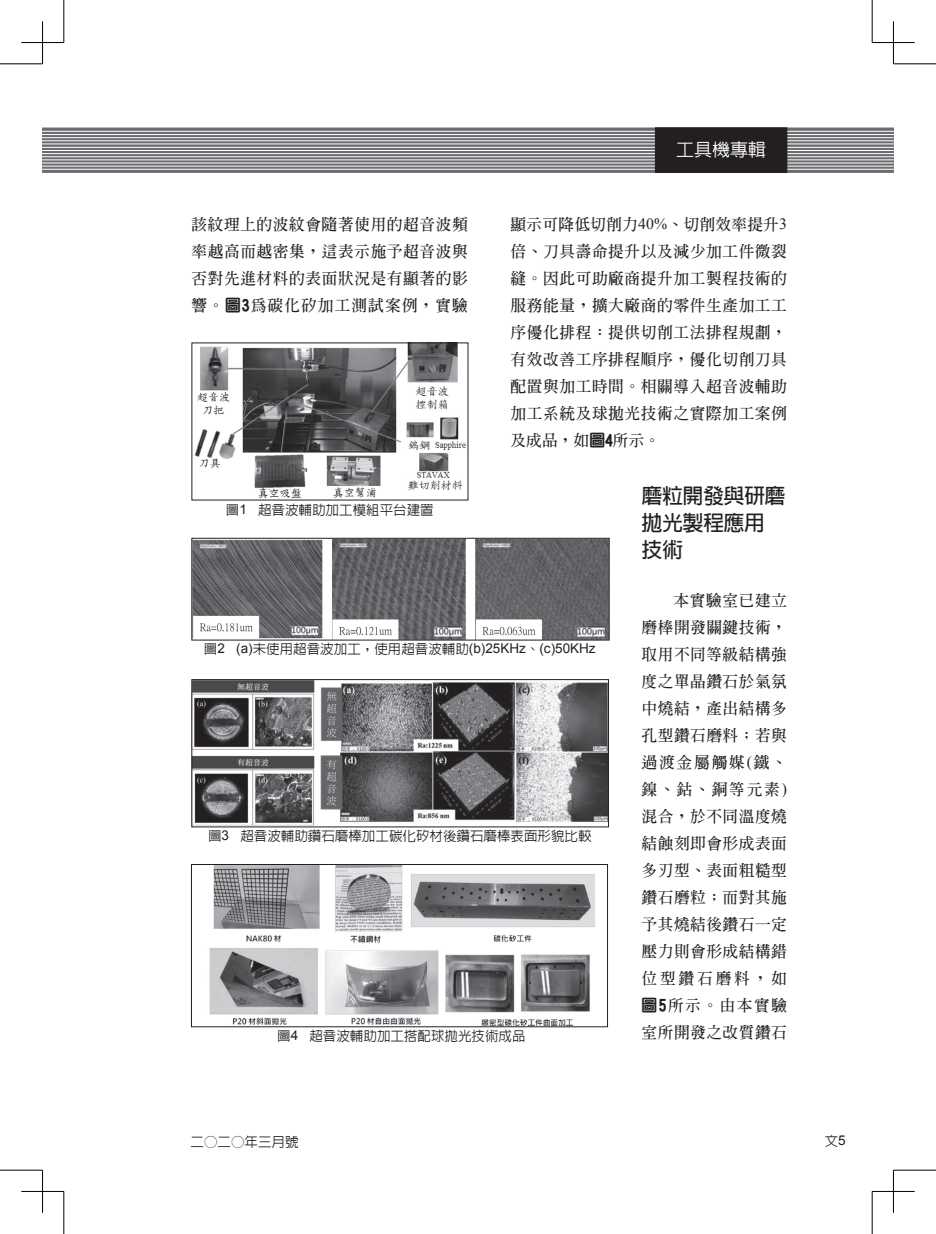
<style>
.page{position:relative;width:936px;height:1234px;background:#fff}
.page>*{position:absolute;margin:0;border:0;box-sizing:border-box;transform-origin:0 0}
.t1{font:700 21px/27px "Lin Gothic";letter-spacing:-.025em;color:#231f20}
.t2{font:500 18px "New Gothic";color:#fff}
.t3{font:700 15.75px/27px "Inn Ming";letter-spacing:.035em;color:#231f20;text-align:justify}
.t4{font:500 13.5px "Lin Gothic";color:#231f20}
.t5{font:13.5px "Arial";color:#231f20}
.s1{font-family:"Yen Round";font-weight:800}
.s2{font-family:"Times New Roman";font-weight:400}
.s3{font-family:"Arial";font-weight:400}
.s4{font-family:"Lin Gothic";font-weight:500}
</style>
<div class="page">
<svg style="left:43px;top:128px;width:850px;height:45px;background:#7a7b7d"></svg>
<hr style="left:43px;top:156px;width:850px;height:1px;background:#fff">
<hr style="left:43px;top:153px;width:850px;height:1px;background:#fff">
<hr style="left:43px;top:150px;width:850px;height:1px;background:#fff">
<hr style="left:43px;top:147px;width:850px;height:1px;background:#fff">
<hr style="left:43px;top:143px;width:850px;height:1px;background:#fff">
<hr style="left:43px;top:140px;width:850px;height:1px;background:#fff">
<hr style="left:43px;top:137px;width:850px;height:1px;background:#fff">
<hr style="left:43px;top:134px;width:850px;height:1px;background:#fff">
<hr style="left:43px;top:131px;width:850px;height:1px;background:#fff">
<hr style="left:43px;top:159px;width:850px;height:1px;background:#fff">
<hr style="left:43px;top:162px;width:850px;height:1px;background:#fff">
<hr style="left:43px;top:166px;width:850px;height:1px;background:#fff">
<hr style="left:43px;top:169px;width:850px;height:1px;background:#fff">
<div style="left:655px;top:128px;width:132px;height:45px;background:#231f20"></div>
<img style="left:194px;top:344px;width:272px;height:154px">
<img style="left:193px;top:539px;width:414px;height:99px">
<div style="left:191px;top:537px;width:418px;height:103px;border:1px solid #231f20"></div>
<img style="left:193px;top:681px;width:413px;height:144px">
<div style="left:191px;top:679px;width:417px;height:148px;border:1px solid #231f20"></div>
<img style="left:209px;top:865px;width:386px;height:159px">
<div style="left:191px;top:863px;width:417px;height:163px;border:1px solid #231f20"></div>
<hr style="left:0;top:64px;width:43px;height:1px;background:#000">
<hr style="left:893px;top:64px;width:42px;height:1px;background:#000">
<hr style="left:0;top:1169px;width:43px;height:1px;background:#000">
<hr style="left:893px;top:1169px;width:42px;height:1px;background:#000">
<hr style="left:64px;top:0;width:1px;height:43px;background:#000">
<hr style="left:64px;top:1191px;width:1px;height:42px;background:#000">
<hr style="left:871px;top:0;width:1px;height:43px;background:#000">
<hr style="left:871px;top:1191px;width:1px;height:42px;background:#000">
<hr style="left:21px;top:42px;width:43px;height:1px;background:#000">
<hr style="left:872px;top:42px;width:42px;height:1px;background:#000">
<hr style="left:21px;top:1190px;width:43px;height:1px;background:#000">
<hr style="left:872px;top:1190px;width:42px;height:1px;background:#000">
<hr style="left:42px;top:21px;width:1px;height:43px;background:#000">
<hr style="left:42px;top:1169px;width:1px;height:43px;background:#000">
<hr style="left:893px;top:21px;width:1px;height:43px;background:#000">
<hr style="left:893px;top:1169px;width:1px;height:43px;background:#000">
<p class="t2" style="left:676px;top:140px;width:91px">工具機專輯</p>
<p class="t3" style="left:191px;top:210px;width:278px">該紋理上的波紋會隨著使用的超音波頻率越高而越密集，這表示施予超音波與否對先進材料的表面狀況是有顯著的影響。<span class="s1">圖3</span>為碳化矽加工測試案例，實驗</p>
<p class="t3" style="left:510px;top:210px;width:278px">顯示可降低切削力<span class="s2">40%</span>、切削效率提升<span class="s2">3</span>倍、刀具壽命提升以及減少加工件微裂縫。因此可助廠商提升加工製程技術的服務能量，擴大廠商的零件生產加工工序優化排程：提供切削工法排程規劃，有效改善工序排程順序，優化切削刀具配置與加工時間。相關導入超音波輔助加工系統及球拋光技術之實際加工案例及成品，如<span class="s1">圖4</span>所示。</p>
<p class="t4" style="left:226px;top:503px;width:209px">圖<span class="s3">1</span> 超音波輔助加工模組平台建置</p>
<p class="t5" style="left:204px;top:639px;width:393px"><span class="s4">圖</span>2 (a)<span class="s4">未使用超音波加工，使用超音波輔助</span>(b)25KHz<span class="s4">、</span>(c)50KHz</p>
<p class="t4" style="left:208px;top:829px;width:385px">圖<span class="s3">3</span> 超音波輔助鑽石磨棒加工碳化矽材後鑽石磨棒表面形貌比較</p>
<p class="t4" style="left:277px;top:1029px;width:250px">圖<span class="s3">4</span> 超音波輔助加工搭配球拋光技術成品</p>
<h1 class="t1" style="left:641px;top:482px;width:145px">磨粒開發與研磨拋光製程應用技術</h1>
<p class="t3" style="left:641px;top:586px;width:147px;text-indent:32px">本實驗室已建立磨棒開發關鍵技術，取用不同等級結構強度之單晶鑽石於氣氛中燒結，產出結構多孔型鑽石磨料；若與過渡金屬觸媒<span class="s2">(</span>鐵、鎳、鈷、銅等元素<span class="s2">)</span>混合，於不同溫度燒結蝕刻即會形成表面多刃型、表面粗糙型鑽石磨粒；而對其施予其燒結後鑽石一定壓力則會形成結構錯位型鑽石磨料，如<span class="s1">圖5</span>所示。由本實驗室所開發之改質鑽石</p>
<p class="t4" style="left:190px;top:1134px;width:110px">二○二○年三月號</p>
<p class="t4" style="left:824px;top:1134px;width:23px">文<span class="s3">5</span></p>
</div>
